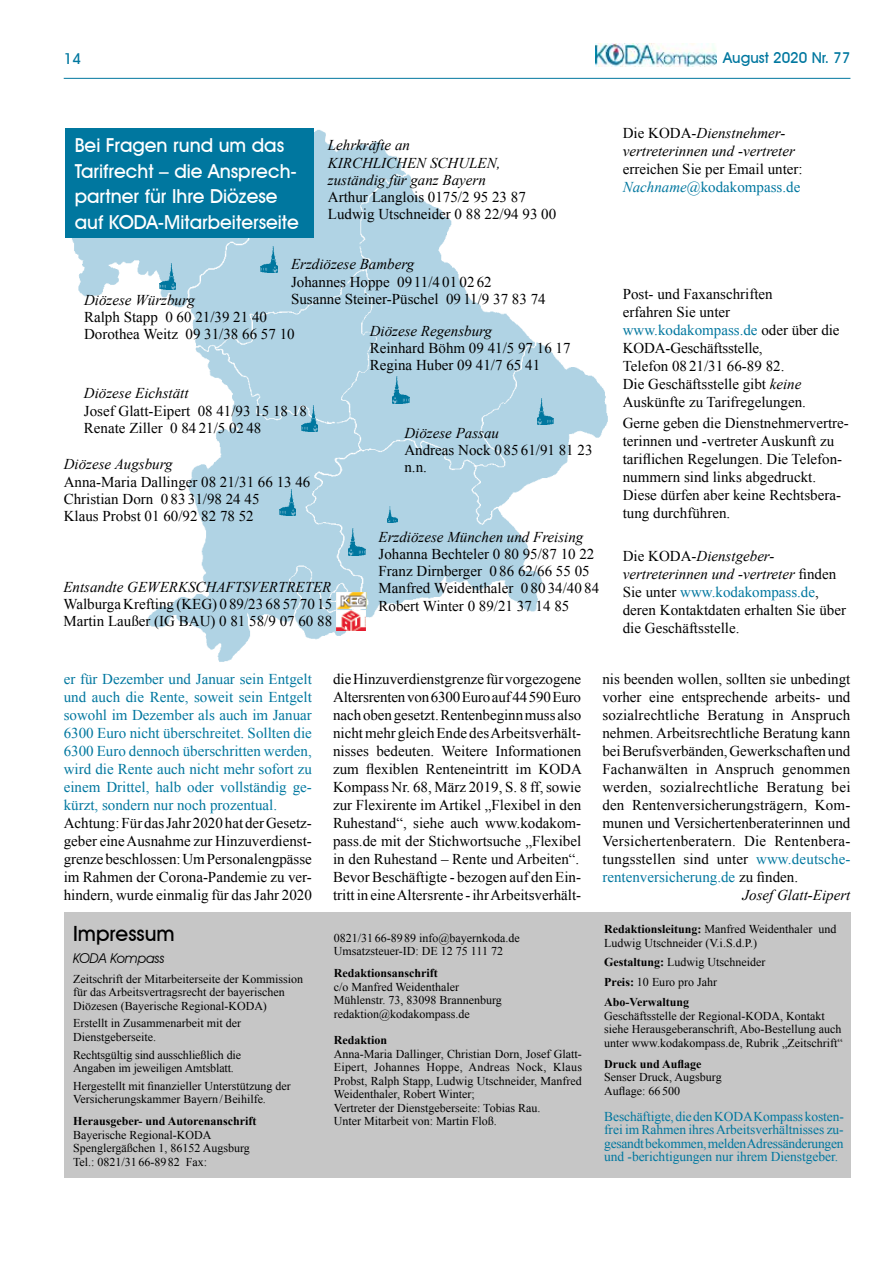
<style>
.page{position:relative;width:893px;height:1263px;background:#fff}
.page>*{position:absolute;margin:0;border:0;box-sizing:border-box;transform-origin:0 0}
.t1{font:500 21px "Avant Garde IT Cby BT";color:#000}
.t2{font:500 19.35px/25.7px "Avant Garde IT Cby BT";color:#fff}
.t3{font:15px/18px "Times New Roman";color:#000}
.t4{font:15px/18px "Times New Roman";color:#00779f;text-align:justify}
.t5{font:italic 15px/18px "Times New Roman";color:#000}
.t6{font:15px "Times New Roman";letter-spacing:.02em;color:#000}
.t7{font:500 15px "Avant Garde IT Cby BT";color:#00779f}
.t8{font:13.5px/13.5px "Times New Roman";letter-spacing:-.005em;color:#00779f;text-align:justify}
.t9{font:italic 13.5px "Avant Garde IT Cby BT";color:#000}
.t10{font:12px/13.5px "Times New Roman";color:#000}
.t11{font:700 12px/20px "Times New Roman";color:#000}
.s1{font-style:normal}
.s2{font-style:italic;color:#00779f}
.s3{color:#00779f}
.s4{font-style:italic}
.s5{color:#000}
.s6{font-weight:700}
.s7{font-weight:400}
</style>
<div class="page">
<img style="left:65px;top:128px;width:543px;height:534px">
<img style="left:261px;top:246px;width:16px;height:27px">
<img style="left:159px;top:263px;width:17px;height:27px">
<img style="left:393px;top:377px;width:16px;height:26px">
<img style="left:279px;top:489px;width:17px;height:27px">
<img style="left:387px;top:506px;width:10px;height:16px">
<img style="left:537px;top:398px;width:17px;height:27px">
<img style="left:301px;top:405px;width:17px;height:27px">
<img style="left:349px;top:529px;width:16px;height:26px">
<img style="left:336px;top:592px;width:30px;height:39px">
<div style="left:66px;top:128px;width:248px;height:110px;background:#00779f"></div>
<hr style="left:64px;top:78px;width:786px;height:1px;background:#00779f">
<img style="left:595px;top:44px;width:121px;height:22px">
<div style="left:64px;top:912px;width:786px;height:266px;background:#c6c6c6"></div>
<p class="t7" style="left:64px;top:49px;width:19px">14</p>
<p class="t7" style="left:723px;top:49px;width:129px">August 2020 Nr. 77</p>
<p class="t2" style="left:72px;top:123px;width:226px">Bei Fragen rund um das<br>Tarifrecht – die Ansprech&shy;partner für Ihre Diözese auf KODA-Mitarbeiterseite</p>
<p class="t2" style="left:75px;top:132px;width:226px">Bei Fragen rund um das<br>Tarifrecht – die Ansprech&shy;partner für Ihre Diözese auf KODA-Mitarbeiterseite</p>
<p class="t5" style="left:328px;top:136px;width:84px;line-height:17.2px">Lehrkräfte an kirchlichen</p>
<p class="t5" style="left:430px;top:153px;width:19px">Schulen</p>
<p class="t5" style="left:497px;top:153px;width:5px">,</p>
<p class="t5" style="left:328px;top:170px;width:159px">zuständig für ganz Bayern</p>
<p class="t3" style="left:328px;top:188px;width:230px;line-height:17.2px">Arthur Langlois 0175/2 95 23 87<br>Ludwig Utschneider 0 88 22/94 93 00</p>
<p class="t5" style="left:291px;top:255px;width:125px">Erzdiözese Bamberg</p>
<p class="t3" style="left:291px;top:273px;width:256px;line-height:17.2px">Johannes Hoppe 0911/4 01 02 62<br>Susanne Steiner-Püschel 09 11/9 37 83 74</p>
<p class="t5" style="left:84px;top:290px;width:112px">Diözese Würzburg</p>
<p class="t3" style="left:84px;top:308px;width:212px;line-height:17.2px">Ralph Stapp 0 60 21/39 21 40<br>Dorothea Weitz 09 31/38 66 57 10</p>
<p class="t5" style="left:370px;top:321px;width:124px">Diözese Regensburg</p>
<p class="t3" style="left:370px;top:339px;width:202px;line-height:17.2px">Reinhard Böhm 09 41/5 97 16 17<br>Regina Huber 09 41/7 65 41</p>
<p class="t5" style="left:84px;top:384px;width:106px">Diözese Eichstätt</p>
<p class="t3" style="left:84px;top:402px;width:224px;line-height:17.2px">Josef Glatt-Eipert 08 41/93 15 18 18<br>Renate Ziller 0 84 21/5 02 48</p>
<p class="t5" style="left:64px;top:455px;width:110px">Diözese Augsburg</p>
<p class="t3" style="left:64px;top:473px;width:248px;line-height:17.2px">Anna-Maria Dallinger 08 21/31 66 13 46<br>Christian Dorn 0 83 31/98 24 45<br>Klaus Probst 01 60/92 82 78 52</p>
<p class="t5" style="left:63px;top:577px;width:269px">Entsandte GEWERKSCHAFTSVERTRETER</p>
<p class="t3" style="left:63px;top:595px;width:270px;line-height:17.2px">Walburga Krefting (KEG) 0 89/23 68 57 70 15<br>Martin Laußer (IG BAU) 0 81 58/9 07 60 88</p>
<p class="t5" style="left:404px;top:423px;width:96px">Diözese Passau</p>
<p class="t3" style="left:404px;top:441px;width:190px;line-height:17.2px">Andreas Nock 085 61/91 81 23 n.n.</p>
<p class="t5" style="left:379px;top:527px;width:206px">Erzdiözese München und Freising</p>
<p class="t3" style="left:379px;top:545px;width:222px;line-height:17.2px">Johanna Bechteler 0 80 95/87 10 22<br>Franz Dirnberger 0 86 62/66 55 05<br>Manfred Weidenthaler 0 80 34/40 84<br>Robert Winter 0 89/21 37 14 85</p>
<p class="t5" style="left:623px;top:123px;width:174px"><span class="s1">Die KODA-</span>Dienstnehmer&shy;vertreterinnen und -vertreter</p>
<p class="t3" style="left:623px;top:159px;width:181px">erreichen Sie per Email unter:<br><span class="s2">Nachname</span><span class="s3">@kodakompass.de</span></p>
<p class="t3" style="left:623px;top:284px;width:218px">Post- und Faxanschriften<br>erfahren Sie unter <span class="s3">www.kodakompass.de</span> oder über die<br>KODA-Geschäftsstelle,<br>Telefon 08 21/31 66-89 82.<br>Die Geschäftsstelle gibt <span class="s4">keine<br></span>Auskünfte zu Tarifregelungen.</p>
<p class="t3" style="left:623px;top:414px;width:228px">Gerne geben die Dienstnehmervertre&shy;terinnen und -vertreter Auskunft zu tariflichen Regelungen. Die Telefon&shy;nummern sind links abgedruckt.<br>Diese dürfen aber keine Rechtsbera&shy;tung durchführen.</p>
<p class="t3" style="left:623px;top:547px;width:225px">Die KODA-<span class="s4">Dienstgeber-- vertreterinnen und -vertreter</span> finden<br>Sie unter <span class="s3">www.kodakompass.de</span>, deren Kontaktdaten erhalten Sie über die Geschäftsstelle.</p>
<p class="t4" style="left:64px;top:670px;width:250px">er für Dezember und Januar sein Entgelt und auch die Rente, soweit sein Entgelt sowohl im Dezember als auch im Januar 6300 Euro nicht überschreitet. Sollten die 6300 Euro dennoch überschritten werden, wird die Rente auch nicht mehr sofort zu einem Drittel, halb oder vollständig ge&shy;kürzt, sondern nur noch prozentual.</p>
<p class="t3" style="left:64px;top:814px;width:250px;text-align:justify">Achtung: Für das Jahr 2020 hat der Gesetz&shy;geber eine Ausnahme zur Hinzuverdienst&shy;grenze beschlossen: Um Personalengpässe im Rahmen der Corona-Pandemie zu ver&shy;hindern, wurde einmalig für das Jahr 2020</p>
<h1 class="t1" style="left:73px;top:920px;width:103px">Impressum</h1>
<p class="t9" style="left:73px;top:950px;width:93px">KODA Kompass</p>
<p class="t10" style="left:73px;top:971px;width:231px">Zeitschrift der Mitarbeiterseite der Kommission für das Arbeitsvertragsrecht der bayerischen<br>Diözesen (Bayerische Regional-KODA)</p>
<p class="t10" style="left:73px;top:1016px;width:169px">Erstellt in Zusammenarbeit mit der<br>Dienstgeberseite.</p>
<p class="t10" style="left:73px;top:1047px;width:170px">Rechtsgültig sind ausschließlich die<br>Angaben im jeweiligen Amtsblatt.</p>
<p class="t10" style="left:73px;top:1079px;width:219px">Hergestellt mit finanzieller Unterstützung der<br>Versicherungskammer Bayern/Beihilfe.</p>
<p class="t11" style="left:73px;top:1111px;width:185px">Herausgeber- und Autorenanschrift</p>
<p class="t10" style="left:73px;top:1128px;width:178px">Bayerische Regional‑KODA<br>Spenglergäßchen 1, 86152 Augsburg<br>Tel.: 0821/3166-89 82 Fax:</p>
<p class="t3" style="left:333px;top:670px;width:250px">die Hinzuverdienstgrenze für vorgezogene Altersrenten von 6300 Euro auf 44 590 Euro nach oben gesetzt. Rentenbeginn muss also nicht mehr gleich Ende des Arbeitsverhält&shy;nisses bedeuten. Weitere Informationen zum flexiblen Renteneintritt im KODA Kompass Nr. 68, März 2019, S. 8 ff, sowie zur Flexirente im Artikel „Flexibel in den Ruhestand“, siehe auch www.kodakom&shy;pass.de mit der Stichwortsuche „Flexibel in den Ruhestand – Rente und Arbeiten“.<br>Bevor Beschäftigte - bezogen auf den Ein&shy;tritt in eine Altersrente - ihr Arbeitsverhält-</p>
<p class="t3" style="left:602px;top:670px;width:250px">nis beenden wollen, sollten sie unbedingt</p>
<p class="t3" style="left:602px;top:688px;width:249px">vorher eine entsprechende arbeits- und</p>
<p class="t3" style="left:602px;top:706px;width:250px">sozialrechtliche Beratung in Anspruch</p>
<p class="t3" style="left:602px;top:724px;width:250px">nehmen. Arbeitsrechtliche Beratung kann</p>
<p class="t3" style="left:602px;top:742px;width:249px">bei Berufsverbänden, Gewerkschaften und</p>
<p class="t3" style="left:602px;top:760px;width:249px">Fachanwälten in Anspruch genommen</p>
<p class="t6" style="left:602px;top:777px;width:250px">werden, sozialrechtliche Beratung bei</p>
<p class="t3" style="left:602px;top:796px;width:249px">den Rentenversicherungsträgern, Kom-</p>
<p class="t3" style="left:602px;top:814px;width:250px">munen und Versichertenberaterinnen und</p>
<p class="t6" style="left:602px;top:831px;width:250px">Versichertenberatern. Die Rentenbera-</p>
<p class="t3" style="left:602px;top:850px;width:250px">tungsstellen sind unter <span class="s3">www.deutsche-</span></p>
<p class="t4" style="left:602px;top:868px;width:197px">rentenversicherung.de <span class="s5">zu finden.</span></p>
<p class="t5" style="left:743px;top:886px;width:109px">Josef Glatt-Eipert</p>
<p class="t10" style="left:334px;top:931px;width:188px">0821/31 66-89 89 info@bayernkoda.de<br>Umsatzsteuer-ID: DE 12 75 111 72</p>
<p class="t11" style="left:334px;top:963px;width:106px">Redaktionsanschrift</p>
<p class="t10" style="left:334px;top:980px;width:170px">c/o Manfred Weidenthaler<br>Mühlenstr. 73, 83098 Brannenburg redaktion@kodakompass.de</p>
<p class="t11" style="left:334px;top:1030px;width:55px">Redaktion</p>
<p class="t10" style="left:334px;top:1046px;width:250px">Anna-Maria Dallinger, Christian Dorn, Josef Glatt-Eipert, Johannes Hoppe, Andreas Nock, Klaus Probst, Ralph Stapp, Ludwig Utschneider, Manfred Weidenthaler, Robert Winter;<br>Vertreter der Dienstgeberseite: Tobias Rau.<br>Unter Mitarbeit von: Martin Floß.</p>
<p class="t10" style="left:604px;top:922px;width:234px"><span class="s6">Redaktionsleitung:</span> Manfred Weidenthaler und<br>Ludwig Utschneider (V.i.S.d.P.)</p>
<p class="t11" style="left:604px;top:952px;width:163px">Gestaltung: <span class="s7">Ludwig Utschneider<br></span>Preis: <span class="s7">10 Euro pro Jahr<br></span>Abo-Verwaltung</p>
<p class="t10" style="left:604px;top:1009px;width:240px">Geschäftsstelle der Regional-KODA, Kontakt siehe Herausgeberanschrift, Abo-Bestellung auch unter www.kodakompass.de, Rubrik „Zeitschrift“</p>
<p class="t11" style="left:604px;top:1053px;width:99px">Druck und Auflage</p>
<p class="t10" style="left:604px;top:1070px;width:119px">Senser Druck, Augsburg<br>Auflage: 66500</p>
<p class="t8" style="left:604px;top:1109px;width:241px">Beschäftigte, die den KODA Kompass kosten&shy;frei im Rahmen ihres Arbeitsverhältnisses zu&shy;gesandt bekommen, melden Adressänderungen und -berichtigungen nur ihrem Dienstgeber.</p>
</div>
